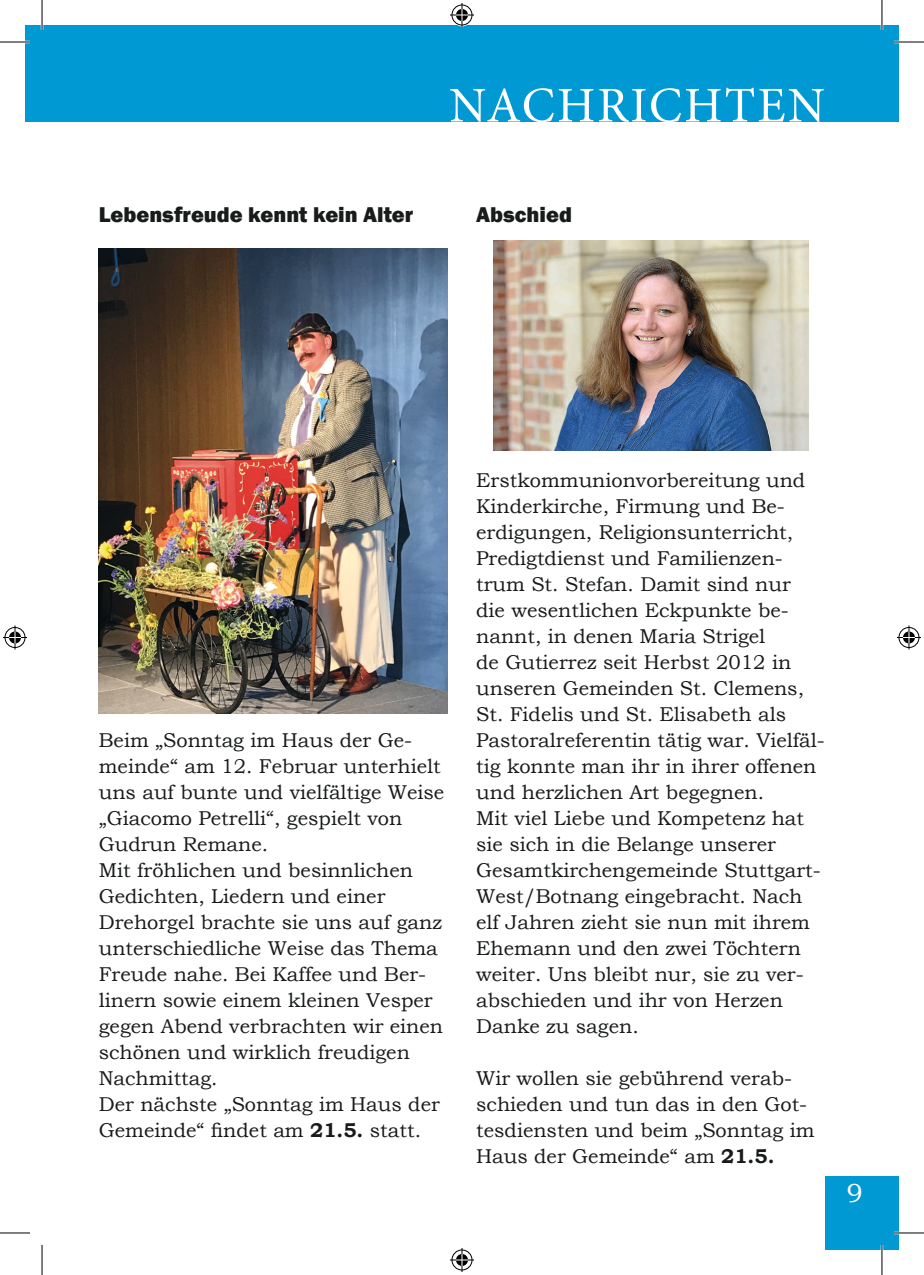
<style>
.page{position:relative;width:924px;height:1275px;background:#fff}
.page>*{position:absolute;margin:0;border:0;box-sizing:border-box;transform-origin:0 0}
.t1{font:50px "Minion Pro";letter-spacing:.04em;color:#fff}
.t2{font:26px "Bookman Old Style";color:#fff}
.Zwischenüberschrift{font:800 22px "Franklin Gothic";color:#191b1b}
.Fließtext_fett{font:20px/26px "Bookman Old Style";color:#191b1b}
.s1{font-weight:700}
</style>
<div class="page">
<div style="left:824px;top:1176px;width:74px;height:74px;background:#0099d4"></div>
<div style="left:25px;top:25px;width:17px;height:96px;background:#0099d4"></div>
<div style="left:42px;top:25px;width:856px;height:96px;background:#0099d4"></div>
<img style="left:99px;top:248px;width:348px;height:465px">
<img style="left:493px;top:240px;width:314px;height:210px">
<hr style="left:0;top:41px;width:30px;height:2px;background:#fff">
<hr style="left:893px;top:41px;width:30px;height:2px;background:#fff">
<hr style="left:893px;top:1231px;width:30px;height:3px;background:#fff">
<hr style="left:41px;top:0;width:2px;height:30px;background:#fff">
<hr style="left:880px;top:0;width:2px;height:30px;background:#fff">
<hr style="left:880px;top:1245px;width:2px;height:30px;background:#fff">
<hr style="left:0;top:42px;width:30px;height:1px;background:#000">
<hr style="left:893px;top:42px;width:30px;height:1px;background:#000">
<hr style="left:0;top:1232px;width:30px;height:1px;background:#000">
<hr style="left:893px;top:1232px;width:30px;height:1px;background:#000">
<hr style="left:42px;top:0;width:1px;height:30px;background:#000">
<hr style="left:42px;top:1245px;width:1px;height:30px;background:#000">
<hr style="left:881px;top:0;width:1px;height:30px;background:#000">
<hr style="left:881px;top:1245px;width:1px;height:30px;background:#000">
<svg style="left:450px;top:3px;width:24px;height:24px"></svg>
<svg style="left:450px;top:1248px;width:24px;height:24px"></svg>
<svg style="left:3px;top:625px;width:24px;height:24px"></svg>
<svg style="left:897px;top:625px;width:23px;height:24px"></svg>
<p class="Zwischenüberschrift" style="left:99px;top:201px;width:316px">Lebensfreude kennt kein Alter</p>
<h1 class="t1" style="left:449px;top:72px;width:377px">NACHRICHTEN</h1>
<p class="Zwischenüberschrift" style="left:476px;top:201px;width:97px">Abschied</p>
<p class="Fließtext_fett" style="left:99px;top:727px;width:347px">Beim „Sonntag im Haus der Ge&shy;meinde“ am 12. Februar unterhielt uns auf bunte und vielfältige Weise „Giacomo Petrelli“, gespielt von<br>Gudrun Remane.</p>
<p class="Fließtext_fett" style="left:99px;top:857px;width:345px">Mit fröhlichen und besinnlichen<br>Gedichten, Liedern und einer<br>Drehorgel brachte sie uns auf ganz unterschiedliche Weise das Thema<br>Freude nahe. Bei Kaffee und Ber&shy;linern sowie einem kleinen Vesper gegen Abend verbrachten wir einen schönen und wirklich freudigen<br>Nachmittag.</p>
<p class="Fließtext_fett" style="left:99px;top:1091px;width:342px">Der nächste „Sonntag im Haus der<br>Gemeinde“ findet am <span class="s1">21.5.</span> statt.</p>
<p class="Fließtext_fett" style="left:476px;top:467px;width:330px">Erstkommunionvorbereitung und Kinderkirche, Firmung und Be&shy;erdigungen, Religionsunterricht, Predigtdienst und Familienzen-</p>
<p class="Fließtext_fett" style="left:476px;top:571px;width:350px">trum St. Stefan. Damit sind nur<br>die wesentlichen Eckpunkte be&shy;nannt, in denen Maria Strigel<br>de Gutierrez seit Herbst 2012 in unseren Gemeinden St. Clemens,<br>St. Fidelis und St. Elisabeth als<br>Pastoralreferentin tätig war. Vielfäl&shy;tig konnte man ihr in ihrer offenen und herzlichen Art begegnen.</p>
<p class="Fließtext_fett" style="left:476px;top:805px;width:346px">Mit viel Liebe und Kompetenz hat sie sich in die Belange unserer<br>Gesamtkirchengemeinde Stuttgart-<br>West/Botnang eingebracht. Nach elf Jahren zieht sie nun mit ihrem<br>Ehemann und den zwei Töchtern weiter. Uns bleibt nur, sie zu ver&shy;abschieden und ihr von Herzen<br>Danke zu sagen.</p>
<p class="Fließtext_fett" style="left:476px;top:1065px;width:339px">Wir wollen sie gebührend verab&shy;schieden und tun das in den Got&shy;tesdiensten und beim „Sonntag im<br>Haus der Gemeinde“ am <span class="s1">21.5.</span></p>
<h2 class="t2" style="left:846px;top:1176px;width:18px">9</h2>
</div>
